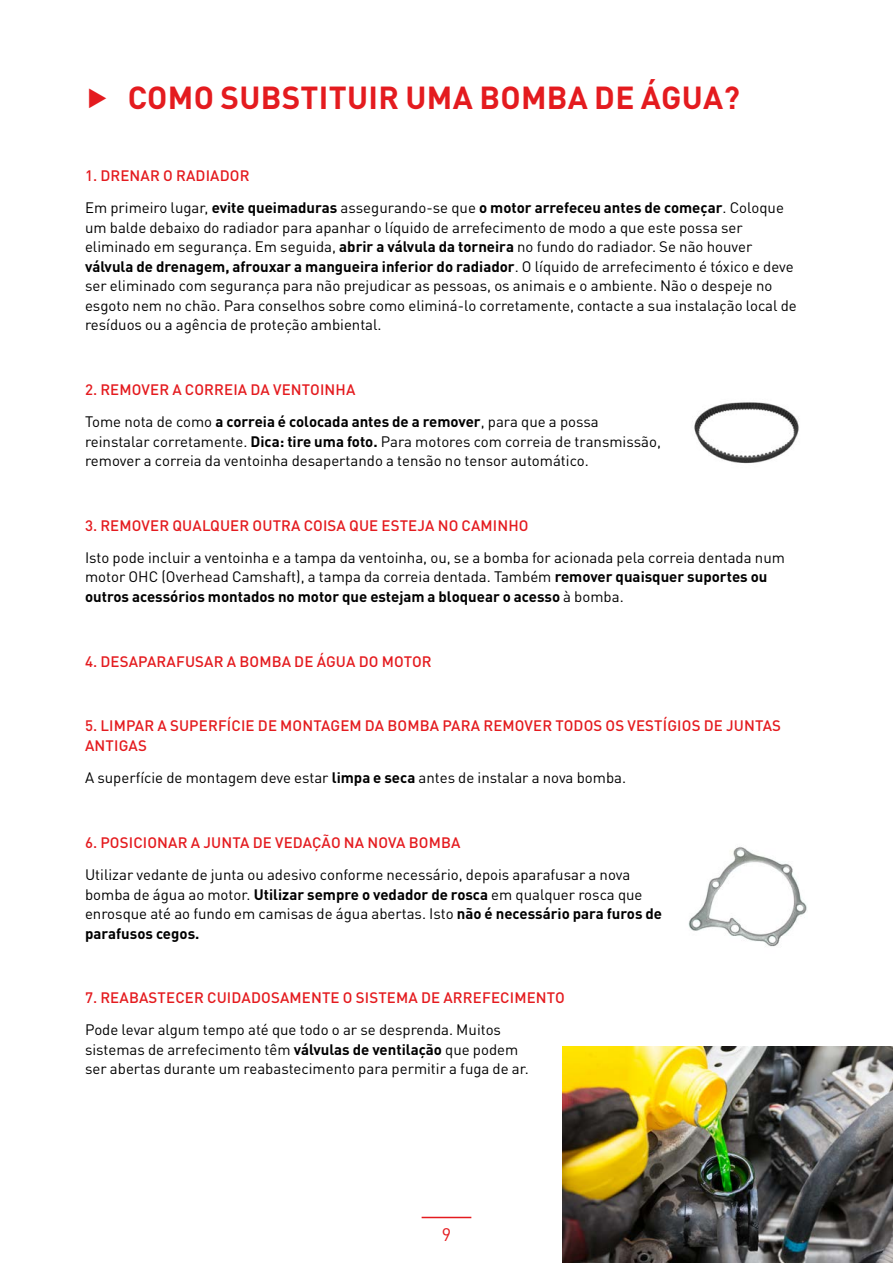
<style>
.page{position:relative;width:893px;height:1263px;background:#fff}
.page>*{position:absolute;margin:0;border:0;box-sizing:border-box;transform-origin:0 0}
.t1{font:700 31.5px "TVH Pro";letter-spacing:.01em;color:#e41b1f}
.t2{font:18px "TVH Pro";color:#e41b1f}
.t3{font:15px/19.5px "TVH Pro";color:#000}
.t4{font:500 15px/19.5px "TVH Pro";letter-spacing:.01em;color:#e41b1f}
.t5{font:700 15px/32.2px "TVH Pro";color:#000}
.s1{font-weight:500;color:#e41b1f}
.s2{font-weight:400}
.s3{font-weight:700}
</style>
<div class="page">
<hr style="left:422px;top:1217px;width:49px;height:1px;background:#e41b1f">
<img style="left:694px;top:402px;width:105px;height:62px">
<img style="left:688px;top:846px;width:119px;height:101px">
<img style="left:562px;top:1047px;width:331px;height:216px">
<h1 class="t1" style="left:85px;top:71px;width:656px">▶ COMO SUBSTITUIR UMA BOMBA DE ÁGUA?</h1>
<p class="t5" style="left:85px;top:158px;width:700px"><span class="s1">1. DRENAR O RADIADOR<br></span><span class="s2">Em primeiro lugar,</span> evite queimaduras <span class="s2">assegurando-se que</span> o motor arrefeceu antes de começar<span class="s2">. Coloque</span></p>
<p class="t3" style="left:85px;top:216px;width:713px">um balde debaixo do radiador para apanhar o líquido de arrefecimento de modo a que este possa ser eliminado em segurança. Em seguida, <span class="s3">abrir a válvula da torneira</span> no fundo do radiador. Se não houver <span class="s3">válvula de drenagem, afrouxar a mangueira inferior do radiador</span>. O líquido de arrefecimento é tóxico e deve ser eliminado com segurança para não prejudicar as pessoas, os animais e o ambiente. Não o despeje no esgoto nem no chão. Para conselhos sobre como eliminá-lo corretamente, contacte a sua instalação local de resíduos ou a agência de proteção ambiental.</p>
<p class="t5" style="left:85px;top:372px;width:515px"><span class="s1">2. REMOVER A CORREIA DA VENTOINHA<br></span><span class="s2">Tome nota de como</span> a correia é colocada antes de a remover<span class="s2">, para que a possa</span></p>
<p class="t3" style="left:85px;top:430px;width:577px">reinstalar corretamente. <span class="s3">Dica: tire uma foto.</span> Para motores com correia de transmissão, remover a correia da ventoinha desapertando a tensão no tensor automático.</p>
<p class="t4" style="left:85px;top:514px;width:445px">3. REMOVER QUALQUER OUTRA COISA QUE ESTEJA NO CAMINHO</p>
<p class="t3" style="left:85px;top:546px;width:701px">Isto pode incluir a ventoinha e a tampa da ventoinha, ou, se a bomba for acionada pela correia dentada num motor OHC (Overhead Camshaft), a tampa da correia dentada. Também <span class="s3">remover quaisquer suportes ou outros acessórios montados no motor que estejam a bloquear o acesso</span> à bomba.</p>
<p class="t4" style="left:85px;top:650px;width:348px">4. DESAPARAFUSAR A BOMBA DE ÁGUA DO MOTOR</p>
<p class="t4" style="left:85px;top:714px;width:698px">5. LIMPAR A SUPERFÍCIE DE MONTAGEM DA BOMBA PARA REMOVER TODOS OS VESTÍGIOS DE JUNTAS<br>ANTIGAS</p>
<p class="t3" style="left:85px;top:766px;width:543px">A superfície de montagem deve estar <span class="s3">limpa e seca</span> antes de instalar a nova bomba.</p>
<p class="t4" style="left:85px;top:831px;width:377px">6. POSICIONAR A JUNTA DE VEDAÇÃO NA NOVA BOMBA</p>
<p class="t3" style="left:85px;top:863px;width:579px">Utilizar vedante de junta ou adesivo conforme necessário, depois aparafusar a nova bomba de água ao motor. <span class="s3">Utilizar sempre o vedador de rosca</span> em qualquer rosca que enrosque até ao fundo em camisas de água abertas. Isto <span class="s3">não é necessário para furos de parafusos cegos.</span></p>
<p class="t4" style="left:85px;top:986px;width:481px">7. REABASTECER CUIDADOSAMENTE O SISTEMA DE ARREFECIMENTO</p>
<p class="t3" style="left:85px;top:1019px;width:445px">Pode levar algum tempo até que todo o ar se desprenda. Muitos sistemas de arrefecimento têm <span class="s3">válvulas de ventilação</span> que podem ser abertas durante um reabastecimento para permitir a fuga de ar.</p>
<p class="t2" style="left:442px;top:1221px;width:11px">9</p>
</div>
